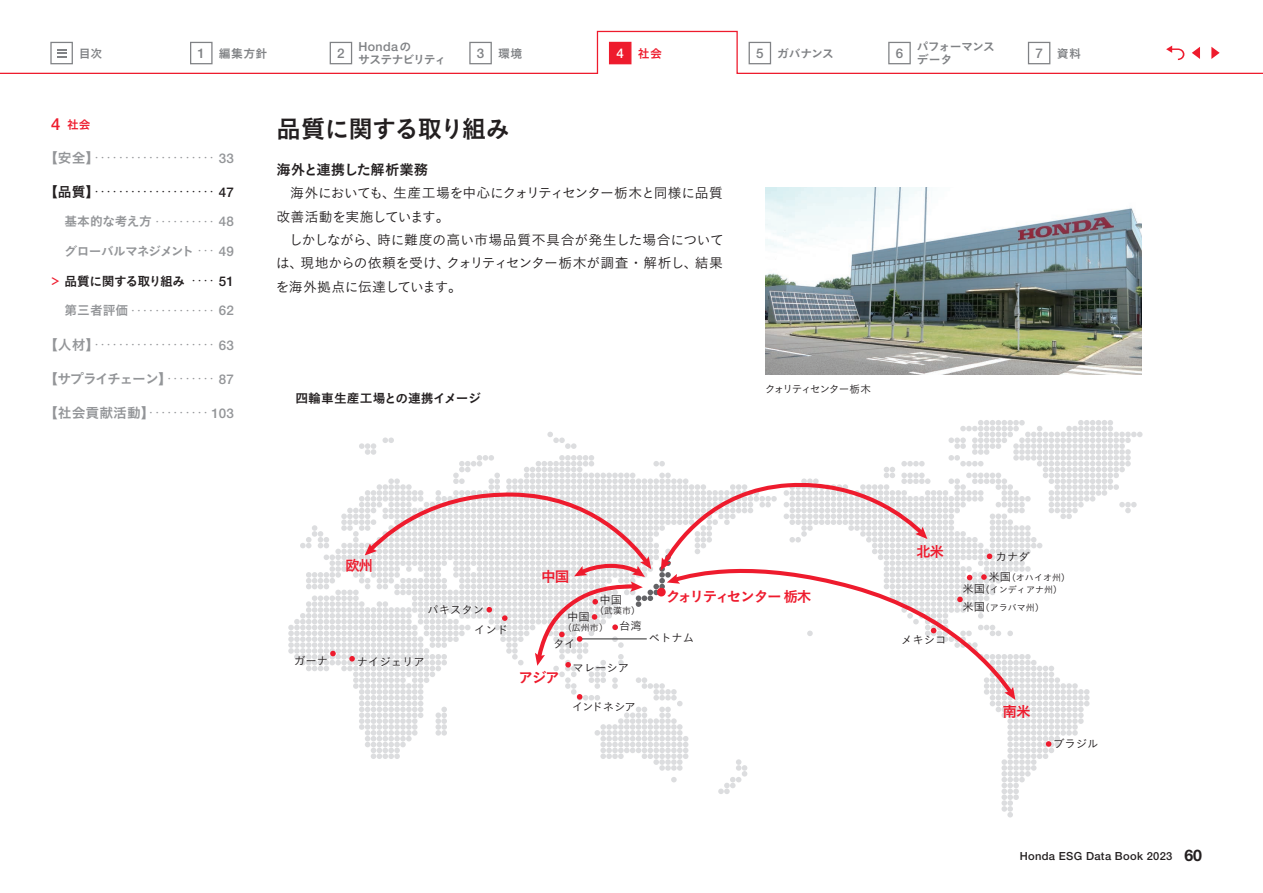
<style>
.page{position:relative;width:1263px;height:893px;background:#fff}
.page>*{position:absolute;margin:0;border:0;box-sizing:border-box;transform-origin:0 0}
.t1{font:24.45px "Koburina Go Std W6";letter-spacing:-.035em;color:#231f20}
.t2{font:14.7px "Koburina Go Std W6";letter-spacing:-.09em;color:#ee1b2d}
.t3{font:14.4px "Koburina Go Std W6";letter-spacing:-.02em;color:#231f20}
.t4{font:13.8px/23.4px "Koburina Go Std W3";letter-spacing:-.04em;color:#231f20}
.t5{font:13.8px "Koburina Go Std W6";letter-spacing:-.085em;color:#939598}
.t6{font:12.75px "Koburina Go Std W6";letter-spacing:-.035em;color:#231f20}
.t7{font:12.75px "Koburina Go Std W6";letter-spacing:-.07em;color:#939598}
.t8{font:12.75px "Koburina Go Std W6";letter-spacing:-.01em;color:#231f20}
.t9{font:500 12.45px "Helvetica Neue LT Pro";letter-spacing:.025em;color:#808285}
.t10{font:11.85px/12.8px "Koburina Go Std W6";letter-spacing:-.055em;color:#808285}
.t11{font:11.85px "Koburina Go Std W6";letter-spacing:-.09em;color:#808285}
.t12{font:11.85px "Koburina Go Std W6";color:#ee1b2d}
.t13{font:11.7px "Koburina Go Std W6";color:#ee1b2d}
.t14{font:11.4px/20.2px "Koburina Go Std W3";color:#231f20}
.t15{font:500 11.1px "Helvetica Neue LT Pro";letter-spacing:.03em;color:#231f20}
.t16{font:10.65px "Koburina Go Std W3";letter-spacing:-.12em;color:#231f20}
.t17{font:9.15px "Koburina Go Std W3";color:#231f20}
.t18{font:6.45px "Koburina Go Std W6";color:#939598}
.t19{font:6.45px "Koburina Go Std W6";color:#231f20}
.s1{font-family:"Helvetica Neue LT Pro";font-weight:500;font-size:13.35px}
.s2{font-family:"Koburina Go Std W6";font-weight:400;font-size:11.85px}
.s3{font-family:"Helvetica Neue LT Pro";font-weight:500;font-size:13.35px;color:#fff}
.s4{font-family:"Helvetica Neue LT Pro";font-weight:500;font-size:16.8px}
.s5{font-size:13.8px}
.s6{font-size:12.75px}
.s7{font-size:10.2px;color:#ee1b2d}
.s8{font-size:11.4px}
.s9{font-weight:700;font-size:15.9px}
</style>
<div class="page">
<svg style="left:288px;top:420px;width:854px;height:397px"></svg>
<img style="left:765px;top:187px;width:377px;height:187px">
<svg style="left:0;top:30px;width:1263px;height:44px"></svg>
<div style="left:609px;top:42px;width:22px;height:22px;background:#ee1b2d"></div>
<p class="t10" style="left:79px;top:47px;width:25px">目次</p>
<p class="t10" style="left:197px;top:47px;width:71px"><span class="s1">1</span> 編集方針</p>
<p class="t9" style="left:359px;top:40px;width:54px">Honda<span class="s2">の</span></p>
<p class="t11" style="left:337px;top:50px;width:111px"><sup>2</sup> サステナビリティ</p>
<p class="t10" style="left:477px;top:47px;width:47px"><span class="s1">3</span> 環境</p>
<p class="t10" style="left:756px;top:47px;width:80px"><span class="s1">5</span> ガバナンス</p>
<p class="t10" style="left:896px;top:41px;width:101px;text-indent:21px">パフォーマンス<br><sup>6</sup> データ</p>
<p class="t12" style="left:616px;top:44px;width:47px"><span class="s3">4</span> 社会</p>
<p class="t10" style="left:1035px;top:47px;width:47px"><span class="s1">7</span> 資料</p>
<p class="t13" style="left:51px;top:116px;width:41px"><span class="s4">4</span> 社会</p>
<p class="t18" style="left:44px;top:153px;width:191px"><span class="s5">【安全】</span>・・・・・・・・・・・・・・・・・・・・ <span class="s1">33</span></p>
<p class="t19" style="left:44px;top:187px;width:191px"><span class="s5">【品質】</span>・・・・・・・・・・・・・・・・・・・・ <span class="s1">47</span></p>
<p class="t18" style="left:65px;top:216px;width:171px"><span class="s6">基本的な考え方</span>・・・・・・・・・・ <span class="s1">48</span></p>
<p class="t7" style="left:65px;top:241px;width:171px">グローバルマネジメント<sup>・・・</sup> <span class="s1">49</span></p>
<p class="t6" style="left:50px;top:271px;width:185px"><span class="s7">＞</span>品質に関する取り組み <sup>・・・・</sup> <span class="s1">51</span></p>
<p class="t18" style="left:65px;top:305px;width:171px"><span class="s6">第三者評価</span>・・・・・・・・・・・・・・ <span class="s1">62</span></p>
<p class="t18" style="left:44px;top:340px;width:191px"><span class="s5">【人材】</span>・・・・・・・・・・・・・・・・・・・・ <span class="s1">63</span></p>
<p class="t5" style="left:44px;top:368px;width:191px">【サプライチェーン】<sup>・・・・・・・・</sup> <span class="s1">87</span></p>
<p class="t18" style="left:44px;top:408px;width:191px"><span class="s5">【社会貢献活動】</span>・・・・・・・・・・ <span class="s1">103</span></p>
<h1 class="t1" style="left:276px;top:110px;width:235px">品質に関する取り組み</h1>
<p class="t3" style="left:276px;top:159px;width:153px">海外と連携した解析業務</p>
<p class="t4" style="left:276px;top:181px;width:448px;text-indent:14px">海外においても、生産工場を中心にクォリティセンター栃木と同様に品質改善活動を実施しています。</p>
<p class="t4" style="left:276px;top:228px;width:450px;text-align:justify;text-indent:13px">しかしながら、時に難度の高い市場品質不具合が発生した場合については、現地からの依頼を受け、クォリティセンター栃木が調査・解析し、結果を海外拠点に伝達しています。</p>
<p class="t8" style="left:295px;top:389px;width:187px">四輪車生産工場との連携イメージ</p>
<p class="t16" style="left:765px;top:381px;width:108px">クォリティセンター栃木</p>
<p class="t2" style="left:345px;top:554px;width:30px">欧州</p>
<p class="t14" style="left:474px;top:599px;width:36px;text-indent:-47px">パキスタン<br>インド</p>
<p class="t14" style="left:294px;top:650px;width:36px">ガーナ</p>
<p class="t14" style="left:357px;top:651px;width:70px">ナイジェリア</p>
<p class="t2" style="left:541px;top:565px;width:30px">中国</p>
<p class="t14" style="left:599px;top:590px;width:24px">中国</p>
<p class="t17" style="left:595px;top:604px;width:47px">（武漢市）</p>
<p class="t14" style="left:567px;top:606px;width:24px">中国</p>
<p class="t17" style="left:563px;top:620px;width:47px">（広州市）</p>
<p class="t14" style="left:619px;top:616px;width:24px">台湾</p>
<p class="t14" style="left:553px;top:633px;width:24px">タイ</p>
<p class="t2" style="left:519px;top:666px;width:43px">アジア</p>
<p class="t14" style="left:572px;top:658px;width:58px">マレーシア</p>
<p class="t14" style="left:572px;top:696px;width:65px">インドネシア</p>
<p class="t2" style="left:666px;top:586px;width:147px">クォリティセンター栃木</p>
<p class="t14" style="left:649px;top:628px;width:47px">ベトナム</p>
<p class="t2" style="left:916px;top:540px;width:30px">北米</p>
<p class="t14" style="left:901px;top:629px;width:47px">メキシコ</p>
<p class="t14" style="left:996px;top:546px;width:36px">カナダ</p>
<p class="t17" style="left:989px;top:571px;width:83px"><span class="s8">米国</span>（オハイオ州）</p>
<p class="t17" style="left:962px;top:583px;width:101px"><span class="s8">米国</span>（インディアナ州）</p>
<p class="t17" style="left:962px;top:600px;width:83px"><span class="s8">米国</span>（アラバマ州）</p>
<p class="t2" style="left:1003px;top:700px;width:30px">南米</p>
<p class="t14" style="left:1053px;top:733px;width:47px">ブラジル</p>
<p class="t15" style="left:1020px;top:849px;width:184px">Honda ESG Data Book 2023 <span class="s9">60</span></p>
</div>
